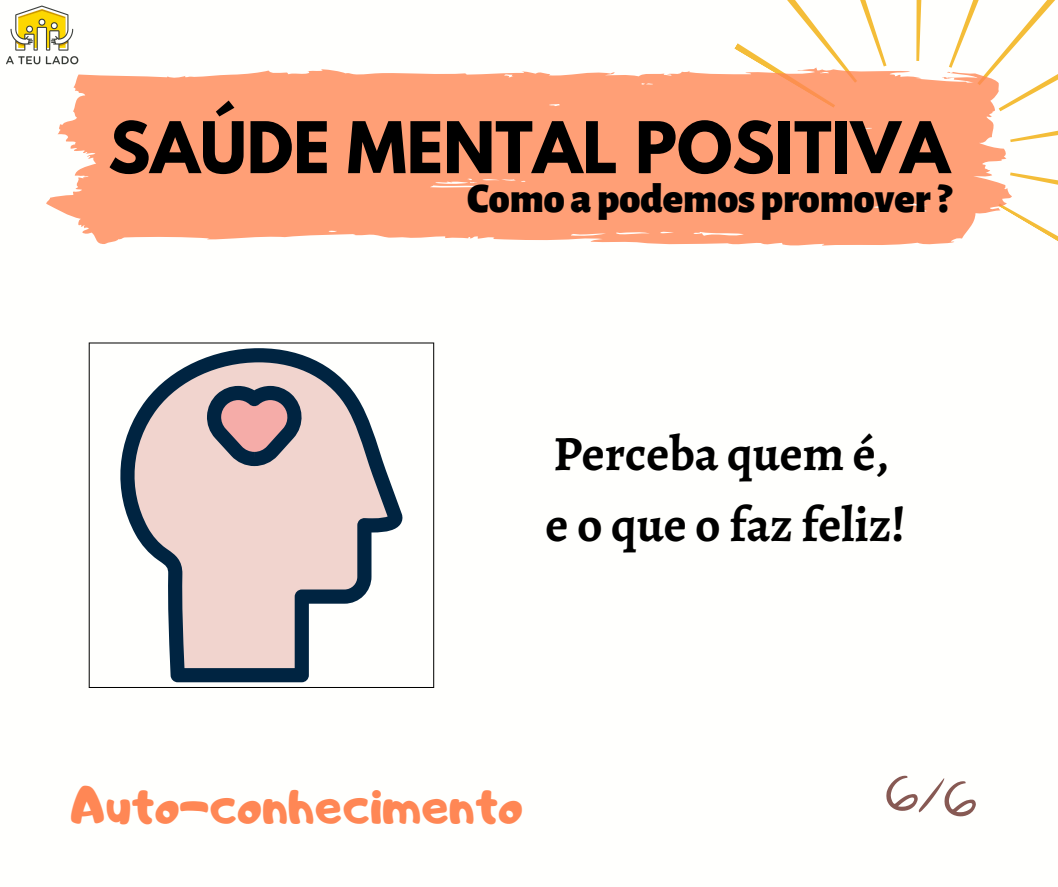
<style>
.page{position:relative;width:1058px;height:887px;background:#fff}
.page>*{position:absolute;margin:0;border:0;box-sizing:border-box;transform-origin:0 0}
.t1{font:700 63px "League Spartan";color:#000}
.t2{font:700 49.5px/70.8px "Alegreya";color:#000}
.t3{font:49.5px "Adigiana Toybox";color:#ff8755}
.t4{font:900 42px "Alegreya Sans";color:#000}
</style>
<div class="page">
<svg style="left:734px;top:0;width:324px;height:241px"></svg>
<svg style="left:46px;top:68px;width:965px;height:178px;background:#fea985"></svg>
<svg style="left:89px;top:342px;width:345px;height:346px"></svg>
<svg style="left:119px;top:342px;width:281px;height:6px"></svg>
<svg style="left:112px;top:348px;width:291px;height:334px;fill:#f1d4ce"></svg>
<svg style="left:207px;top:386px;width:98px;height:80px;background:#8c7c86"></svg>
<img style="left:6px;top:5px;width:74px;height:68px">
<p class="t1" style="left:108px;top:116px;width:843px">SAÚDE MENTAL POSITIVA</p>
<p class="t4" style="left:467px;top:178px;width:485px">Como a podemos promover?</p>
<p class="t2" style="left:545px;top:418px;width:361px">Perceba quem é, e o que o faz feliz!</p>
<p class="t3" style="left:71px;top:773px;width:454px">Auto-conhecimento</p>
</div>
